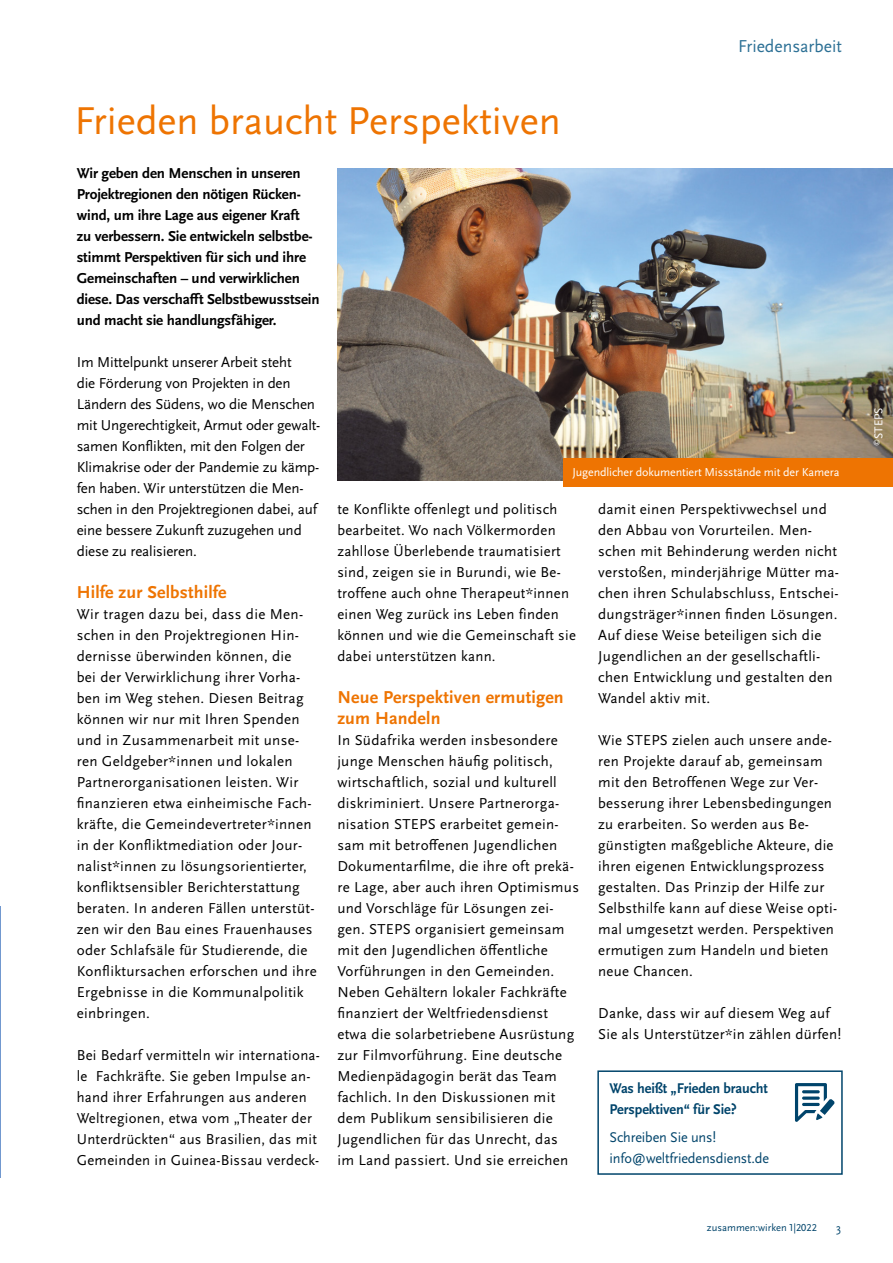
<style>
.page{position:relative;width:893px;height:1263px;background:#fff}
.page>*{position:absolute;margin:0;border:0;box-sizing:border-box;transform-origin:0 0}
.t1{font:40.5px "Scala Sans Pro";color:#ee7402}
.t2{font:700 18px/21px "Scala Sans Pro";letter-spacing:.01em;color:#ee7402}
.t3{font:18px "Scala Sans Pro";color:#2c7095}
.t4{font:15px/21px "Scala Sans Pro";letter-spacing:.02em;color:#000}
.t5{font:15px/21px "Scala Sans Pro";letter-spacing:-.01em;color:#000}
.t6{font:700 15px/21px "Scala Sans Pro";letter-spacing:-.01em;color:#000}
.t7{font:700 14.7px/20.2px "Scala Sans Pro";letter-spacing:-.01em;color:#00446b}
.t8{font:14.7px "Scala Sans Pro";letter-spacing:-.01em;color:#00446b}
.t9{font:12px "Scala Sans Pro";letter-spacing:-.01em;color:#fff}
.t10{font:12px "Scala Sans Pro";color:#00446b}
.t11{font:10.5px "Scala Sans Pro";color:#00446b}
</style>
<div class="page">
<img style="left:337px;top:169px;width:556px;height:312px">
<hr style="left:0;top:906px;width:1px;height:272px;background:#7198cf">
<div style="left:597px;top:1070px;width:246px;height:105px;border:2px solid #00446b"></div>
<div style="left:564px;top:459px;width:329px;height:28px;background:#ee7402"></div>
<svg style="left:795px;top:1083px;width:39px;height:39px"></svg>
<p class="t1" style="left:74px;top:97px;width:488px">Frieden braucht Perspektiven</p>
<p class="t3" style="left:738px;top:36px;width:105px">Friedensarbeit</p>
<p class="t6" style="left:77px;top:162px;width:244px">Wir geben den Menschen in unseren Projektregionen den nötigen Rücken&shy;wind, um ihre Lage aus eigener Kraft<br>zu verbessern. Sie entwickeln selbstbe&shy;stimmt Perspektiven für sich und ihre Gemeinschaften – und verwirklichen diese. Das verschafft Selbstbewusstsein und macht sie handlungsfähiger.</p>
<p class="t5" style="left:77px;top:351px;width:244px">Im Mittelpunkt unserer Arbeit steht<br>die Förderung von Projekten in den Ländern des Südens, wo die Menschen mit Ungerechtigkeit, Armut oder gewalt&shy;samen Konflikten, mit den Folgen der Klimakrise oder der Pandemie zu kämp&shy;fen haben. Wir unterstützen die Men&shy;schen in den Projektregionen dabei, auf eine bessere Zukunft zuzugehen und diese zu realisieren.</p>
<p class="t2" style="left:77px;top:581px;width:151px">Hilfe zur Selbsthilfe</p>
<p class="t4" style="left:77px;top:603px;width:242px">Wir tragen dazu bei, dass die Men&shy;schen in den Projektregionen Hin&shy;dernisse überwinden können, die<br>bei der Verwirklichung ihrer Vorha&shy;ben im Weg stehen. Diesen Beitrag können wir nur mit Ihren Spenden und in Zusammenarbeit mit unse&shy;ren Geldgeber*innen und lokalen Partnerorganisationen leisten. Wir finanzieren etwa einheimische Fach&shy;kräfte, die Gemeindevertreter*innen in der Konfliktmediation oder Jour&shy;nalist*innen zu lösungsorientierter, konfliktsensibler Berichterstattung beraten. In anderen Fällen unterstüt&shy;zen wir den Bau eines Frauenhauses oder Schlafsäle für Studierende, die Konfliktursachen erforschen und ihre Ergebnisse in die Kommunalpolitik einbringen.</p>
<p class="t4" style="left:77px;top:1044px;width:245px">Bei Bedarf vermitteln wir internationa&shy;le Fachkräfte. Sie geben Impulse an&shy;hand ihrer Erfahrungen aus anderen Weltregionen, etwa vom „Theater der Unterdrückten“ aus Brasilien, das mit Gemeinden in Guinea-Bissau verdeck-</p>
<p class="t9" style="left:572px;top:465px;width:268px">Jugendlicher dokumentiert Missstände mit der Kamera</p>
<p class="t4" style="left:337px;top:498px;width:240px">te Konflikte offenlegt und politisch bearbeitet. Wo nach Völkermorden zahllose Überlebende traumatisiert sind, zeigen sie in Burundi, wie Be&shy;troffene auch ohne Therapeut*innen einen Weg zurück ins Leben finden können und wie die Gemeinschaft sie dabei unterstützen kann.</p>
<p class="t2" style="left:337px;top:686px;width:228px">Neue Perspektiven ermutigen zum Handeln</p>
<p class="t4" style="left:337px;top:729px;width:243px">In Südafrika werden insbesondere junge Menschen häufig politisch, wirtschaftlich, sozial und kulturell diskriminiert. Unsere Partnerorga&shy;nisation STEPS erarbeitet gemein&shy;sam mit betroffenen Jugendlichen Dokumentarfilme, die ihre oft prekä&shy;re Lage, aber auch ihren Optimismus und Vorschläge für Lösungen zei&shy;gen. STEPS organisiert gemeinsam mit den Jugendlichen öffentliche Vorführungen in den Gemeinden.<br>Neben Gehältern lokaler Fachkräfte finanziert der Weltfriedensdienst etwa die solarbetriebene Ausrüstung zur Filmvorführung. Eine deutsche Medienpädagogin berät das Team fachlich. In den Diskussionen mit dem Publikum sensibilisieren die Jugendlichen für das Unrecht, das<br>im Land passiert. Und sie erreichen</p>
<p class="t4" style="left:598px;top:498px;width:242px">damit einen Perspektivwechsel und den Abbau von Vorurteilen. Men&shy;schen mit Behinderung werden nicht verstoßen, minderjährige Mütter ma&shy;chen ihren Schulabschluss, Entschei&shy;dungsträger*innen finden Lösungen.<br>Auf diese Weise beteiligen sich die Jugendlichen an der gesellschaftli&shy;chen Entwicklung und gestalten den Wandel aktiv mit.</p>
<p class="t4" style="left:598px;top:729px;width:240px">Wie STEPS zielen auch unsere ande&shy;ren Projekte darauf ab, gemeinsam mit den Betroffenen Wege zur Ver&shy;besserung ihrer Lebensbedingungen zu erarbeiten. So werden aus Be&shy;günstigten maßgebliche Akteure, die ihren eigenen Entwicklungsprozess gestalten. Das Prinzip der Hilfe zur Selbsthilfe kann auf diese Weise opti&shy;mal umgesetzt werden. Perspektiven ermutigen zum Handeln und bieten neue Chancen.</p>
<p class="t4" style="left:598px;top:1002px;width:245px">Danke, dass wir auf diesem Weg auf<br>Sie als Unterstützer*in zählen dürfen!</p>
<p class="t7" style="left:609px;top:1078px;width:160px">Was heißt „Frieden braucht<br>Perspektiven“ für Sie?</p>
<p class="t8" style="left:609px;top:1129px;width:108px">Schreiben Sie uns!</p>
<p class="t8" style="left:609px;top:1149px;width:161px">info@weltfriedensdienst.de</p>
<p class="t11" style="left:707px;top:1222px;width:112px">zusammen:wirken 1|2022</p>
<p class="t10" style="left:836px;top:1222px;width:7px">3</p>
<p class="t9" style="left:872px;top:445px;width:40px;rotate:-90deg"><sup>©</sup>STEPS</p>
</div>
